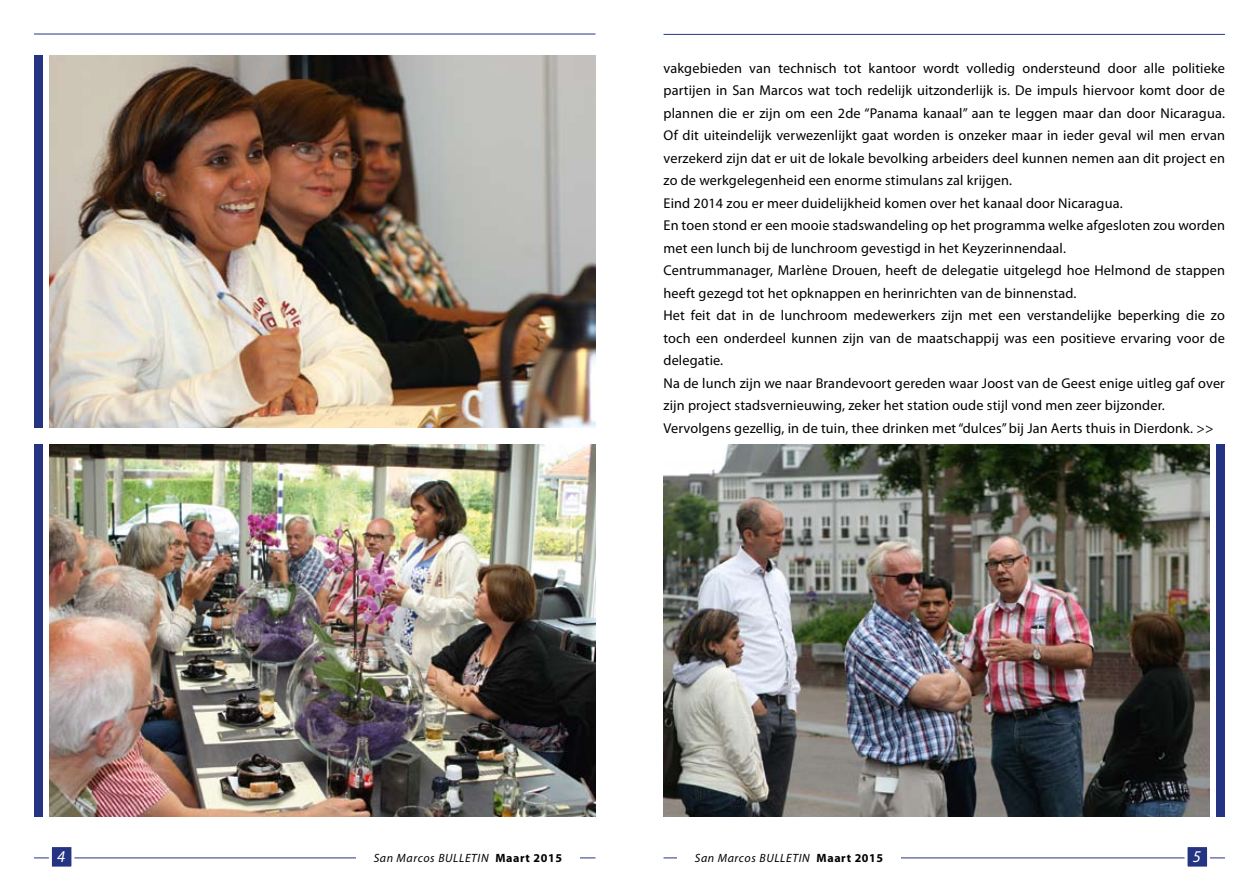
<style>
.page{position:relative;width:1259px;height:893px;background:#fff}
.page>*{position:absolute;margin:0;border:0;box-sizing:border-box;transform-origin:0 0}
.t1{font:italic 16.5px "Myriad Pro";color:#fff}
.t2{font:14.25px/22.5px "Myriad Pro";letter-spacing:.01em;color:#000}
.t3{font:italic 12px "Myriad Pro";letter-spacing:.05em;color:#000}
.s1{font-weight:700;font-style:normal}
</style>
<div class="page">
<hr style="left:34px;top:857px;width:561px;height:1px;background:#253482">
<div style="left:356px;top:853px;width:223px;height:20px;background:#fff"></div>
<div style="left:49px;top:844px;width:25px;height:26px;background:#253482;border:3px solid #fff"></div>
<hr style="left:34px;top:34px;width:561px;height:1px;background:#253482">
<hr style="left:663px;top:857px;width:562px;height:1px;background:#253482">
<hr style="left:663px;top:34px;width:562px;height:1px;background:#253482">
<div style="left:1184px;top:844px;width:26px;height:26px;background:#253482;border:3px solid #fff"></div>
<div style="left:677px;top:853px;width:223px;height:20px;background:#fff"></div>
<img style="left:50px;top:444px;width:545px;height:372px">
<div style="left:34px;top:444px;width:9px;height:372px;background:#253482"></div>
<img style="left:50px;top:55px;width:545px;height:372px">
<div style="left:34px;top:55px;width:9px;height:372px;background:#253482"></div>
<img style="left:663px;top:444px;width:546px;height:372px">
<div style="left:1216px;top:444px;width:9px;height:372px;background:#253482"></div>
<p class="t2" style="left:663px;top:57px;width:563px">vakgebieden van technisch tot kantoor wordt volledig ondersteund door alle politieke partijen in San Marcos wat toch redelijk uitzonderlijk is. De impuls hiervoor komt door de plannen die er zijn om een 2de “Panama kanaal” aan te leggen maar dan door Nicaragua.<br>Of dit uiteindelijk verwezenlijkt gaat worden is onzeker maar in ieder geval wil men ervan verzekerd zijn dat er uit de lokale bevolking arbeiders deel kunnen nemen aan dit project en zo de werkgelegenheid een enorme stimulans zal krijgen.<br>Eind 2014 zou er meer duidelijkheid komen over het kanaal door Nicaragua.<br>En toen stond er een mooie stadswandeling op het programma welke afgesloten zou worden met een lunch bij de lunchroom gevestigd in het Keyzerinnendaal.<br>Centrummanager, Marlène Drouen, heeft de delegatie uitgelegd hoe Helmond de stappen heeft gezegd tot het opknappen en herinrichten van de binnenstad.<br>Het feit dat in de lunchroom medewerkers zijn met een verstandelijke beperking die zo toch een onderdeel kunnen zijn van de maatschappij was een positieve ervaring voor de delegatie.<br>Na de lunch zijn we naar Brandevoort gereden waar Joost van de Geest enige uitleg gaf over zijn project stadsvernieuwing, zeker het station oude stijl vond men zeer bijzonder.<br>Vervolgens gezellig, in de tuin, thee drinken met “dulces” bij Jan Aerts thuis in Dierdonk. &gt;&gt;</p>
<p class="t1" style="left:57px;top:846px;width:10px">4</p>
<p class="t3" style="left:374px;top:850px;width:190px">San Marcos BULLETIN <span class="s1">Maart 2015</span></p>
<p class="t3" style="left:695px;top:850px;width:190px">San Marcos BULLETIN <span class="s1">Maart 2015</span></p>
<p class="t1" style="left:1192px;top:846px;width:10px">5</p>
</div>
